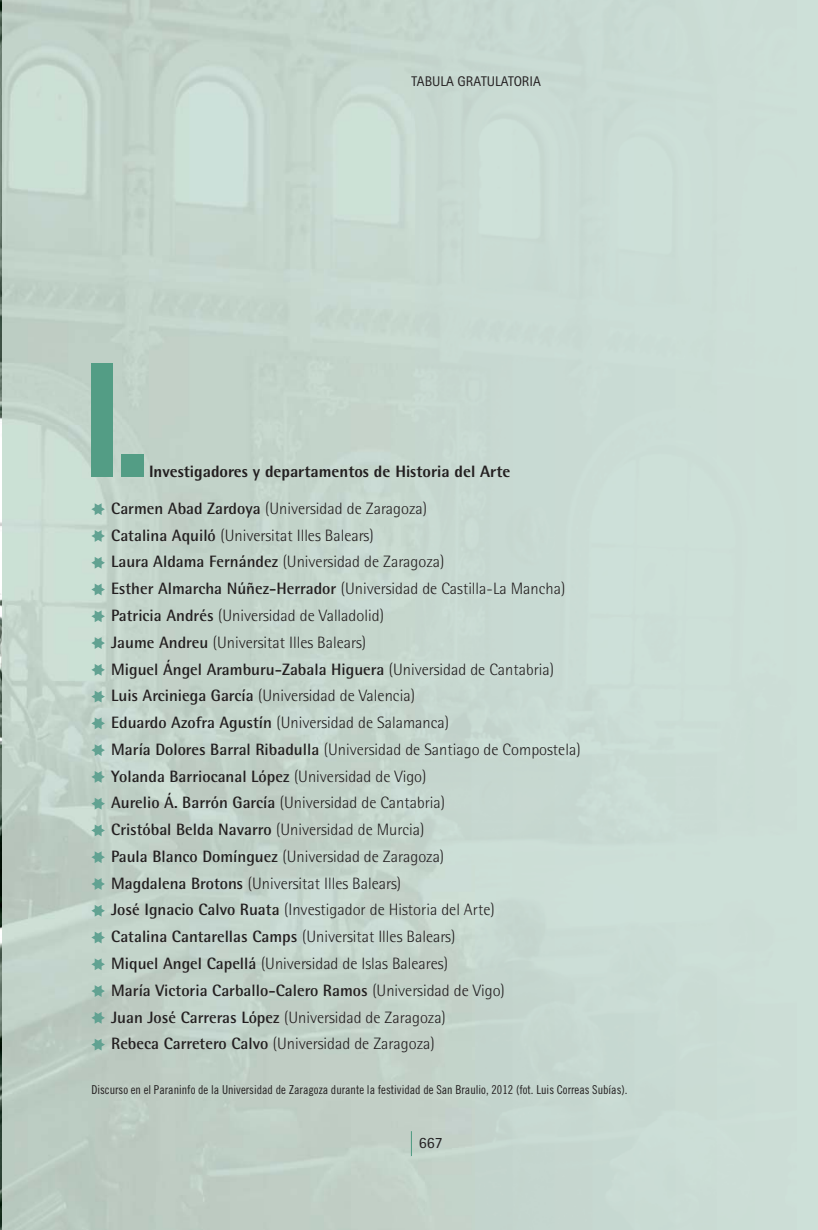
<style>
.page{position:relative;width:818px;height:1230px;background:#fff}
.page>*{position:absolute;margin:0;border:0;box-sizing:border-box;transform-origin:0 0}
.t1{font:800 164.5px "Rotis Semi Sans";color:#539d85}
.t2{font:300 16.45px/26.8px "Rotis Semi Sans";color:#231f20}
.t3{font:800 16.45px "Rotis Semi Sans";color:#231f20}
.t4{font:15.75px "Rotis Sans Serif";color:#231f20}
.t5{font:14px "Rotis Sans Serif";color:#231f20}
.t6{font:12.25px "Trade Gothic Cond Eighteen";color:#231f20}
.s1{font-weight:700}
</style>
<div class="page">
<img style="left:0;top:0;width:818px;height:1229px">
<img style="left:411px;top:77px;width:130px;height:10px">
<img style="left:420px;top:1137px;width:21px;height:11px">
<svg style="left:91px;top:503px;width:14px;height:12px"></svg>
<svg style="left:91px;top:530px;width:14px;height:12px"></svg>
<svg style="left:91px;top:557px;width:14px;height:11px"></svg>
<svg style="left:91px;top:583px;width:14px;height:12px"></svg>
<svg style="left:91px;top:610px;width:14px;height:12px"></svg>
<svg style="left:91px;top:637px;width:14px;height:12px"></svg>
<svg style="left:91px;top:664px;width:14px;height:11px"></svg>
<svg style="left:91px;top:690px;width:14px;height:12px"></svg>
<svg style="left:91px;top:717px;width:14px;height:12px"></svg>
<svg style="left:91px;top:744px;width:14px;height:12px"></svg>
<svg style="left:91px;top:771px;width:14px;height:11px"></svg>
<svg style="left:91px;top:797px;width:14px;height:12px"></svg>
<svg style="left:91px;top:824px;width:14px;height:12px"></svg>
<svg style="left:91px;top:851px;width:14px;height:12px"></svg>
<svg style="left:91px;top:878px;width:14px;height:11px"></svg>
<svg style="left:91px;top:904px;width:14px;height:12px"></svg>
<svg style="left:91px;top:931px;width:14px;height:12px"></svg>
<svg style="left:91px;top:958px;width:14px;height:12px"></svg>
<svg style="left:91px;top:985px;width:14px;height:11px"></svg>
<svg style="left:91px;top:1011px;width:14px;height:12px"></svg>
<svg style="left:91px;top:1038px;width:14px;height:12px"></svg>
<svg style="left:411px;top:1131px;width:1px;height:24px"></svg>
<p class="t5" style="left:411px;top:77px;width:131px">TABULA GRATULATORIA</p>
<p class="t1" style="left:79px;top:363px;width:75px">I.</p>
<p class="t3" style="left:149px;top:466px;width:363px">Investigadores y departamentos de Historia del Arte</p>
<p class="t2" style="left:111px;top:496px;width:471px"><span class="s1">Carmen Abad Zardoya</span> (Universidad de Zaragoza)<br><span class="s1">Catalina Aquiló</span> (Universitat Illes Balears)<br><span class="s1">Laura Aldama Fernández</span> (Universidad de Zaragoza)<br><span class="s1">Esther Almarcha Núñez-Herrador</span> (Universidad de Castilla-La Mancha)<br><span class="s1">Patricia Andrés</span> (Universidad de Valladolid)<br><span class="s1">Jaume Andreu</span> (Universitat Illes Balears)<br><span class="s1">Miguel Ángel Aramburu-Zabala Higuera</span> (Universidad de Cantabria)<br><span class="s1">Luis Arciniega García</span> (Universidad de Valencia)<br><span class="s1">Eduardo Azofra Agustín</span> (Universidad de Salamanca)<br><span class="s1">María Dolores Barral Ribadulla</span> (Universidad de Santiago de Compostela)<br><span class="s1">Yolanda Barriocanal López</span> (Universidad de Vigo)<br><span class="s1">Aurelio Á. Barrón García</span> (Universidad de Cantabria)<br><span class="s1">Cristóbal Belda Navarro</span> (Universidad de Murcia)<br><span class="s1">Paula Blanco Domínguez</span> (Universidad de Zaragoza)<br><span class="s1">Magdalena Brotons</span> (Universitat Illes Balears)<br><span class="s1">José Ignacio Calvo Ruata</span> (Investigador de Historia del Arte)<br><span class="s1">Catalina Cantarellas Camps</span> (Universitat Illes Balears)<br><span class="s1">Miquel Angel Capellá</span> (Universidad de Islas Baleares)<br><span class="s1">María Victoria Carballo-Calero Ramos</span> (Universidad de Vigo)<br><span class="s1">Juan José Carreras López</span> (Universidad de Zaragoza)<br><span class="s1">Rebeca Carretero Calvo</span> (Universidad de Zaragoza)</p>
<p class="t6" style="left:91px;top:1085px;width:538px">Discurso en el Paraninfo de la Universidad de Zaragoza durante la festividad de San Braulio, 2012 (fot. Luis Correas Subías).</p>
<p class="t4" style="left:419px;top:1137px;width:25px">667</p>
</div>
